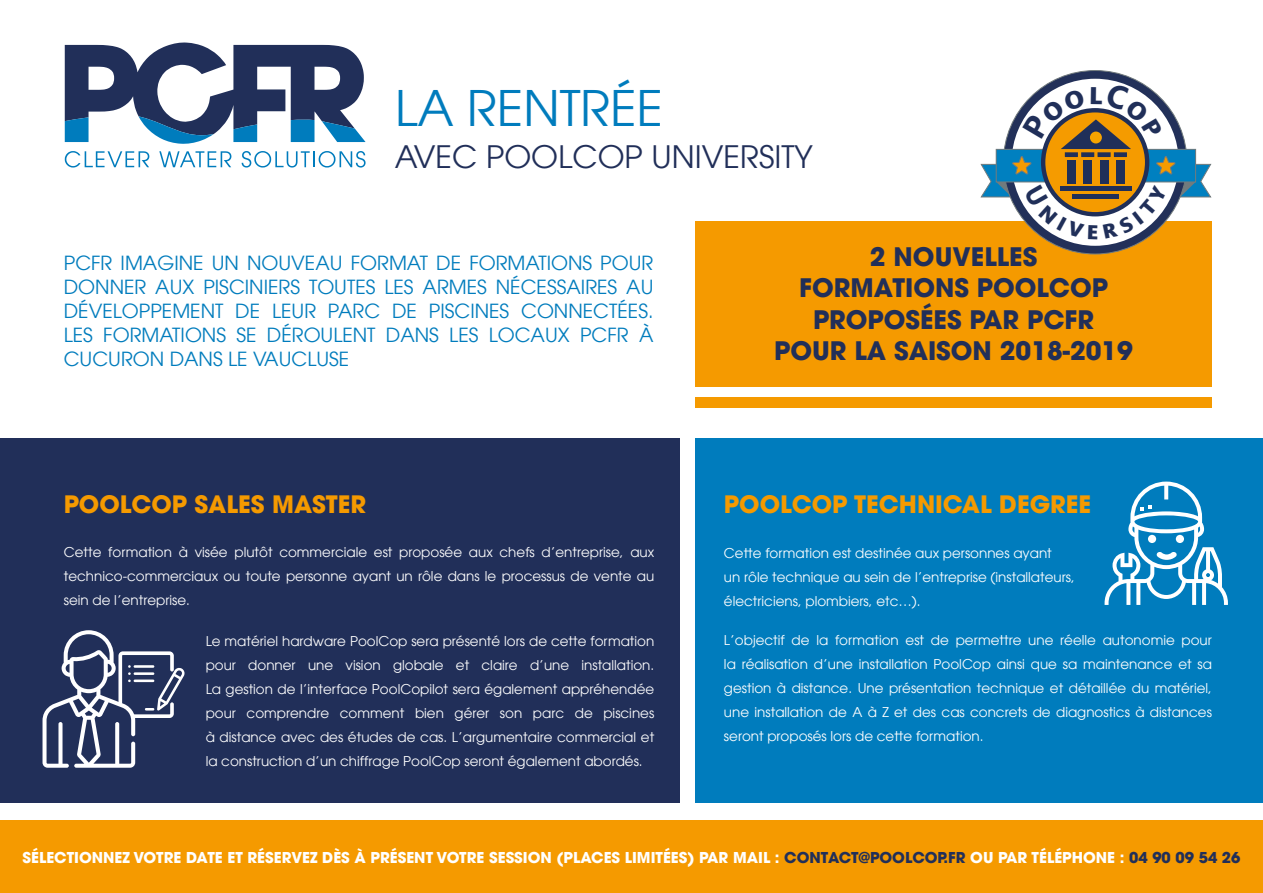
<style>
.page{position:relative;width:1263px;height:893px;background:#fff}
.page>*{position:absolute;margin:0;border:0;box-sizing:border-box;transform-origin:0 0}
.t1{font:49.05px "Avant Garde LT";color:#007cbd}
.t2{font:31.05px "Avant Garde LT";color:#212f59}
.t3{font:700 25.5px/31.5px "Avant Garde LT";color:#212f59;text-align:center}
.t4{font:700 24px "Avant Garde LT";color:#f59a00}
.t5{font:19.5px/24px "Avant Garde LT";color:#007cbd;text-align:justify}
.t6{font:700 15px "Avant Garde LT";color:#fff}
.t7{font:13.5px/24px "Avant Garde LT";color:#fff;text-align:justify}
.s1{color:#212f59}
</style>
<div class="page">
<div style="left:695px;top:221px;width:517px;height:166px;background:#f59a00"></div>
<div style="left:695px;top:398px;width:517px;height:10px;background:#f59a00"></div>
<div style="left:0;top:821px;width:1263px;height:72px;background:#f59a00"></div>
<svg style="left:65px;top:151px;width:84px;height:17px"></svg>
<svg style="left:159px;top:151px;width:72px;height:16px"></svg>
<svg style="left:242px;top:151px;width:124px;height:17px"></svg>
<svg style="left:65px;top:42px;width:301px;height:102px"></svg>
<div style="left:0;top:438px;width:680px;height:364px;background:#212f59"></div>
<div style="left:695px;top:438px;width:568px;height:364px;background:#007cbd"></div>
<svg style="left:1104px;top:482px;width:124px;height:123px"></svg>
<div style="left:1148px;top:535px;width:8px;height:8px;background:#fff;border-radius:50%"></div>
<div style="left:1176px;top:535px;width:8px;height:8px;background:#fff;border-radius:50%"></div>
<svg style="left:43px;top:630px;width:142px;height:138px"></svg>
<svg style="left:981px;top:70px;width:230px;height:184px"></svg>
<h1 class="t1" style="left:395px;top:79px;width:270px">LA RENTRÉE</h1>
<h2 class="t2" style="left:395px;top:138px;width:420px">AVEC POOLCOP UNIVERSITY</h2>
<h3 class="t5" style="left:64px;top:250px;width:591px">PCFR IMAGINE UN NOUVEAU FORMAT DE FORMATIONS POUR DONNER AUX PISCINIERS TOUTES LES ARMES NÉCESSAIRES AU DÉVELOPPEMENT DE LEUR PARC DE PISCINES CONNECTÉES.<br>LES FORMATIONS SE DÉROULENT DANS LES LOCAUX PCFR À CUCURON DANS LE VAUCLUSE</h3>
<h3 class="t4" style="left:64px;top:488px;width:304px">POOLCOP SALES MASTER</h3>
<p class="t7" style="left:64px;top:540px;width:592px">Cette formation à visée plutôt commerciale est proposée aux chefs d’entreprise, aux technico-commerciaux ou toute personne ayant un rôle dans le processus de vente au sein de l’entreprise.</p>
<p class="t7" style="left:206px;top:629px;width:450px">Le matériel hardware PoolCop sera présenté lors de cette formation pour donner une vision globale et claire d’une installation.<br>La gestion de l’interface PoolCopilot sera également appréhendée pour comprendre comment bien gérer son parc de piscines à distance avec des études de cas. L’argumentaire commercial et la construction d’un chiffrage PoolCop seront également abordés.</p>
<h3 class="t3" style="left:774px;top:240px;width:360px">2 NOUVELLES<br>FORMATIONS POOLCOP<br>PROPOSÉES PAR PCFR<br>POUR LA SAISON 2018-2019</h3>
<h3 class="t4" style="left:724px;top:488px;width:369px">POOLCOP TECHNICAL DEGREE</h3>
<p class="t7" style="left:724px;top:541px;width:352px;text-align:left">Cette formation est destinée aux personnes ayant<br>un rôle technique au sein de l’entreprise (installateurs, électriciens, plombiers, etc…).</p>
<p class="t7" style="left:724px;top:628px;width:489px">L’objectif de la formation est de permettre une réelle autonomie pour la réalisation d’une installation PoolCop ainsi que sa maintenance et sa gestion à distance. Une présentation technique et détaillée du matériel, une installation de A à Z et des cas concrets de diagnostics à distances seront proposés lors de cette formation.</p>
<p class="t6" style="left:23px;top:848px;width:1219px">SÉLECTIONNEZ VOTRE DATE ET RÉSERVEZ DÈS À PRÉSENT VOTRE SESSION (PLACES LIMITÉES) PAR MAIL : <span class="s1">CONTACT@POOLCOP.FR</span> OU PAR TÉLÉPHONE : <span class="s1">04 90 09 54 26</span></p>
</div>
